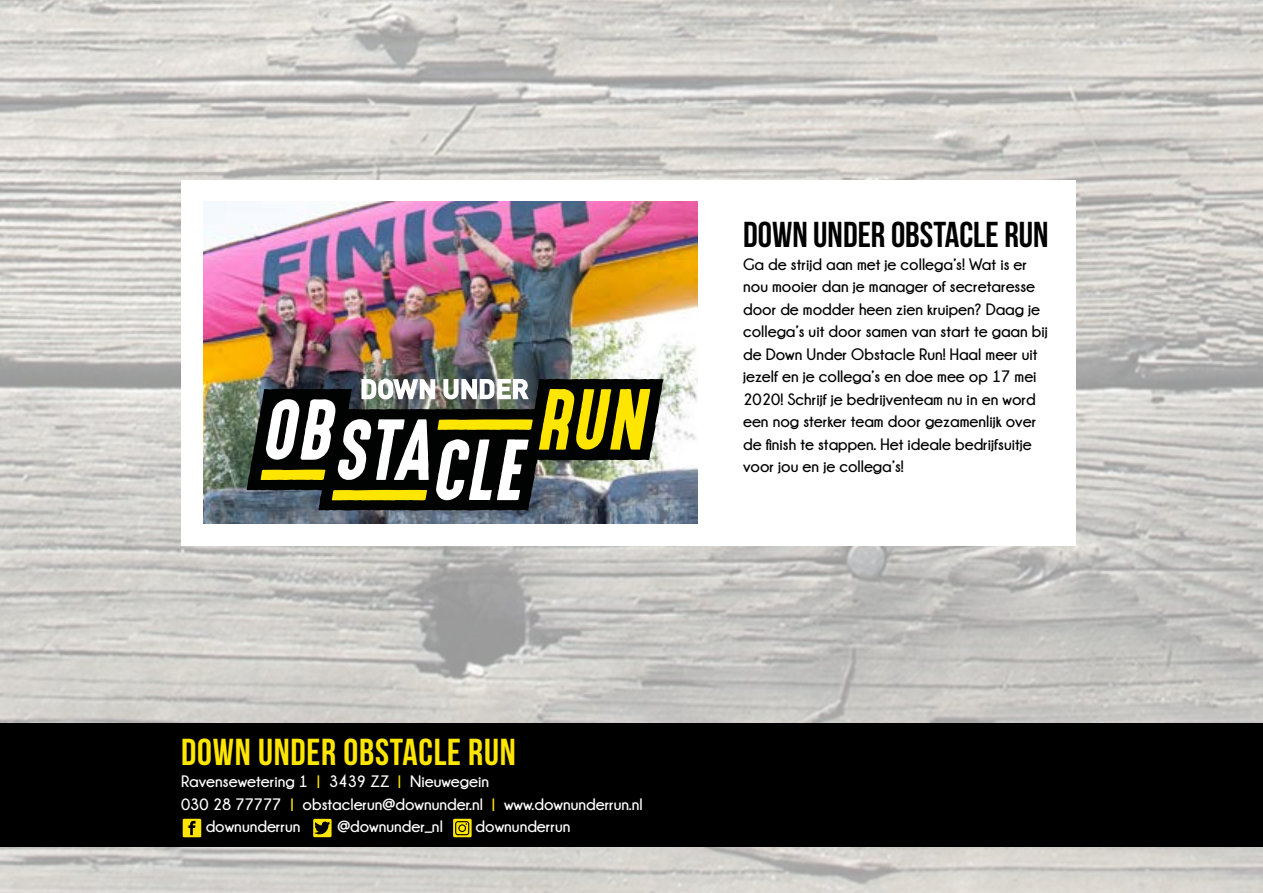
<style>
.page{position:relative;width:1263px;height:893px;background:#fff}
.page>*{position:absolute;margin:0;border:0;box-sizing:border-box;transform-origin:0 0}
.t1{font:37.5px "Bebas Neue";letter-spacing:.02em;color:#ffe600}
.t2{font:36px "Bebas Neue";color:#000}
.t3{font:700 16.5px/22.5px "Champagne&Limousines";color:#000}
.t4{font:700 16.5px "Champagne&Limousines";color:#fff}
.s1{color:#ffe600}
</style>
<div class="page">
<img style="left:0;top:0;width:1263px;height:893px">
<div style="left:181px;top:180px;width:895px;height:366px;background:#fff"></div>
<div style="left:0;top:724px;width:1263px;height:123px;background:#000"></div>
<img style="left:203px;top:202px;width:495px;height:321px">
<svg style="left:453px;top:819px;width:19px;height:18px"></svg>
<svg style="left:183px;top:819px;width:18px;height:18px"></svg>
<svg style="left:313px;top:819px;width:19px;height:18px"></svg>
<img style="left:247px;top:379px;width:416px;height:132px">
<svg style="left:539px;top:388px;width:111px;height:62px;background:#948601"></svg>
<svg style="left:260px;top:379px;width:273px;height:122px"></svg>
<h2 class="t2" style="left:743px;top:215px;width:307px">DOWN UNDER OBSTACLE RUN</h2>
<p class="t3" style="left:743px;top:252px;width:306px">Ga de strijd aan met je collega’s! Wat is er nou mooier dan je manager of secretaresse door de modder heen zien kruipen? Daag je collega’s uit door samen van start te gaan bij de Down Under Obstacle Run! Haal meer uit jezelf en je collega’s en doe mee op 17 mei 2020! Schrijf je bedrijventeam nu in en word een nog sterker team door gezamenlijk over de finish te stappen. Het ideale bedrijfsuitje voor jou en je collega’s!</p>
<h1 class="t1" style="left:181px;top:731px;width:336px">DOWN UNDER OBSTACLE RUN</h1>
<p class="t4" style="left:181px;top:772px;width:309px">Ravensewetering 1 <span class="s1">|</span> 3439 ZZ <span class="s1">|</span> Nieuwegein</p>
<p class="t4" style="left:181px;top:795px;width:463px">030 28 77777 <span class="s1">|</span> obstaclerun@downunder.nl <span class="s1">|</span> www.downunderrun.nl</p>
<p class="t4" style="left:206px;top:817px;width:96px">downunderrun</p>
<p class="t4" style="left:337px;top:817px;width:107px">@downunder_nl</p>
<p class="t4" style="left:476px;top:817px;width:96px">downunderrun</p>
</div>
